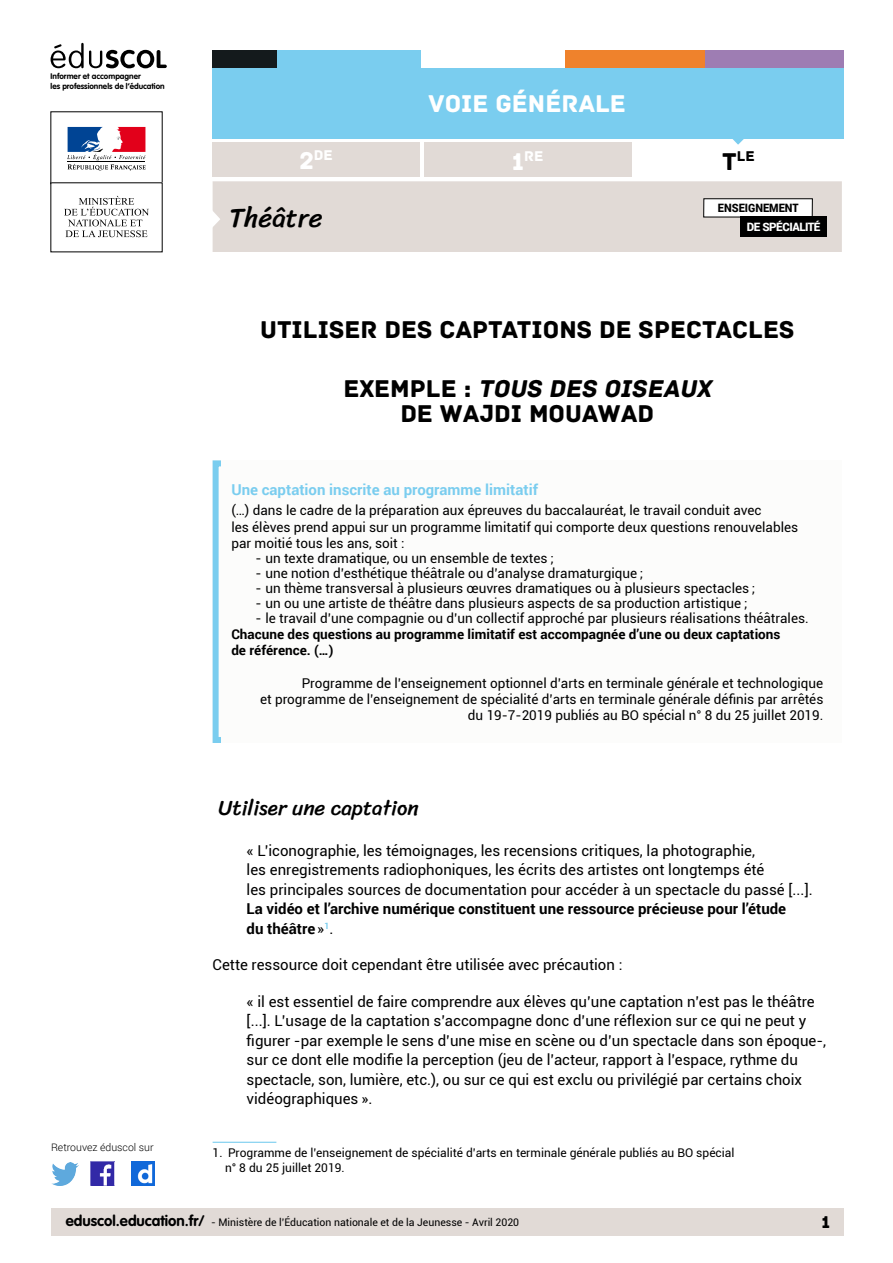
<style>
.page{position:relative;width:893px;height:1263px;background:#fff}
.page>*{position:absolute;margin:0;border:0;box-sizing:border-box;transform-origin:0 0}
.t1{font:27px "Sriracha";color:#000}
.t2{font:25.5px/25.2px "Archive";color:#000;text-align:center}
.t3{font:25.5px "Archive";color:#fff}
.t4{font:21px "Sriracha";color:#000}
.t5{font:18px "Archive";color:#000}
.t6{font:15px/19.5px "Roboto";color:#000}
.t7{font:700 15px/19.5px "Roboto";color:#000}
.t8{font:700 15px "Roboto";color:#7acdef}
.t9{font:14.85px "Archive";color:#fff}
.t10{font:14.85px "Archive";color:#000}
.t11{font:13.5px/16.2px "Roboto";color:#000}
.t12{font:700 13.5px/16.2px "Roboto";color:#000}
.t13{font:12px/15px "Roboto";color:#000}
.t14{font:900 11.55px "Roboto";letter-spacing:-.04em;color:#fff}
.t15{font:900 11.55px "Roboto";color:#000;scale:.94 1}
.t16{font:10.5px "Roboto";color:#000}
.t17{font:300 10.5px "Roboto";color:#000}
.t18{font:700 8.1px/9.8px "VAG Rounded Std";color:#000}
.s1{font-size:25.5px}
.s2{font-style:italic}
.s3{font-weight:400}
.s4{font-family:"VAG Rounded Std";font-weight:700;font-size:15px}
</style>
<div class="page">
<div style="left:51px;top:1209px;width:792px;height:27px;background:#e1dad6"></div>
<img style="left:91px;top:1162px;width:23px;height:23px">
<img style="left:51px;top:1163px;width:28px;height:22px">
<img style="left:132px;top:1162px;width:22px;height:23px">
<div style="left:424px;top:143px;width:207px;height:34px;background:#e1dad6"></div>
<svg style="left:720px;top:138px;width:41px;height:7px"></svg>
<div style="left:213px;top:143px;width:207px;height:34px;background:#e1dad6"></div>
<div style="left:277px;top:50px;width:143px;height:18px;background:#7acdef"></div>
<div style="left:213px;top:50px;width:64px;height:18px;background:#141a1c"></div>
<div style="left:704px;top:50px;width:139px;height:18px;background:#9e7db3"></div>
<div style="left:565px;top:50px;width:140px;height:18px;background:#ef822c"></div>
<svg style="left:67px;top:127px;width:79px;height:44px"></svg>
<hr style="left:67px;top:161px;width:78px;height:1px;background:#000">
<svg style="left:64px;top:196px;width:85px;height:41px"></svg>
<svg style="left:51px;top:42px;width:116px;height:26px"></svg>
<svg style="left:212px;top:181px;width:630px;height:71px"></svg>
<div style="left:740px;top:217px;width:87px;height:20px;background:#000"></div>
<div style="left:213px;top:68px;width:630px;height:70px;background:#7acdef"></div>
<div style="left:213px;top:460px;width:629px;height:283px;background:#fcfcfb"></div>
<hr style="left:213px;top:1142px;width:63px;height:1px;background:#7acdef">
<p class="t18" style="left:51px;top:71px;width:116px">Informer et accompagner<br>les professionnels de l’éducation</p>
<p class="t17" style="left:51px;top:1140px;width:104px">Retrouvez éduscol sur</p>
<h2 class="t3" style="left:429px;top:88px;width:199px">VOIE GÉNÉRALE</h2>
<p class="t9" style="left:300px;top:147px;width:35px"><span class="s1">2</span>DE</p>
<p class="t9" style="left:512px;top:148px;width:33px"><span class="s1">1</span>RE</p>
<p class="t10" style="left:722px;top:148px;width:34px"><span class="s1">T</span>LE</p>
<h1 class="t1" style="left:229px;top:202px;width:95px">Théâtre</h1>
<p class="t15" style="left:718px;top:199px;width:87px">ENSEIGNEMENT</p>
<p class="t14" style="left:747px;top:219px;width:75px">DE SPÉCIALITÉ</p>
<h2 class="t2" style="left:260px;top:317px;width:536px">UTILISER DES CAPTATIONS DE SPECTACLES</h2>
<h2 class="t2" style="left:343px;top:377px;width:375px">EXEMPLE : <span class="s2">TOUS DES OISEAUX<br></span>DE WAJDI MOUAWAD</h2>
<p class="t8" style="left:231px;top:479px;width:308px">Une captation inscrite au programme limitatif</p>
<p class="t11" style="left:231px;top:502px;width:568px">(…) dans le cadre de la préparation aux épreuves du baccalauréat, le travail conduit avec<br>les élèves prend appui sur un programme limitatif qui comporte deux questions renouvelables par moitié tous les ans, soit :</p>
<p class="t11" style="left:256px;top:549px;width:300px">- un texte dramatique, ou un ensemble de textes ;</p>
<p class="t11" style="left:256px;top:564px;width:389px">- une notion d’esthétique théâtrale ou d’analyse dramaturgique ;</p>
<p class="t11" style="left:256px;top:579px;width:501px">- un thème transversal à plusieurs œuvres dramatiques ou à plusieurs spectacles ;</p>
<p class="t11" style="left:256px;top:594px;width:493px">- un ou une artiste de théâtre dans plusieurs aspects de sa production artistique ;</p>
<p class="t11" style="left:256px;top:609px;width:555px">- le travail d’une compagnie ou d’un collectif approché par plusieurs réalisations théâtrales.</p>
<p class="t12" style="left:231px;top:625px;width:551px">Chacune des questions au programme limitatif est accompagnée d’une ou deux captations de référence. (…)</p>
<p class="t11" style="left:260px;top:674px;width:565px;text-align:right">Programme de l’enseignement optionnel d’arts en terminale générale et technologique<br>et programme de l’enseignement de spécialité d’arts en terminale générale définis par arrêtés du 19-7-2019 publiés au BO spécial n° 8 du 25 juillet 2019.</p>
<h3 class="t4" style="left:219px;top:795px;width:202px">Utiliser une captation</h3>
<p class="t6" style="left:247px;top:840px;width:568px">« L’iconographie, les témoignages, les recensions critiques, la photographie,<br>les enregistrements radiophoniques, les écrits des artistes ont longtemps été<br>les principales sources de documentation pour accéder à un spectacle du passé [...].</p>
<p class="t7" style="left:247px;top:898px;width:541px">La vidéo et l’archive numérique constituent une ressource précieuse pour l’étude du théâtre<span class="s3">»</span><sup>1</sup><span class="s3">.</span></p>
<p class="t6" style="left:213px;top:955px;width:411px">Cette ressource doit cependant être utilisée avec précaution :</p>
<p class="t6" style="left:247px;top:991px;width:581px">« il est essentiel de faire comprendre aux élèves qu’une captation n’est pas le théâtre [...]. L’usage de la captation s’accompagne donc d’une réflexion sur ce qui ne peut y figurer -par exemple le sens d’une mise en scène ou d’un spectacle dans son époque-, sur ce dont elle modifie la perception (jeu de l’acteur, rapport à l’espace, rythme du spectacle, son, lumière, etc.), ou sur ce qui est exclu ou privilégié par certains choix vidéographiques ».</p>
<p class="t13" style="left:225px;top:1145px;width:511px;text-indent:-12px">1. Programme de l’enseignement de spécialité d’arts en terminale générale publiés au BO spécial n° 8 du 25 juillet 2019.</p>
<p class="t16" style="left:66px;top:1215px;width:455px"><span class="s4">eduscol.education.fr/</span> - Ministère de l’Éducation nationale et de la Jeunesse - Avril 2020</p>
<h3 class="t5" style="left:821px;top:1211px;width:10px">1</h3>
</div>
